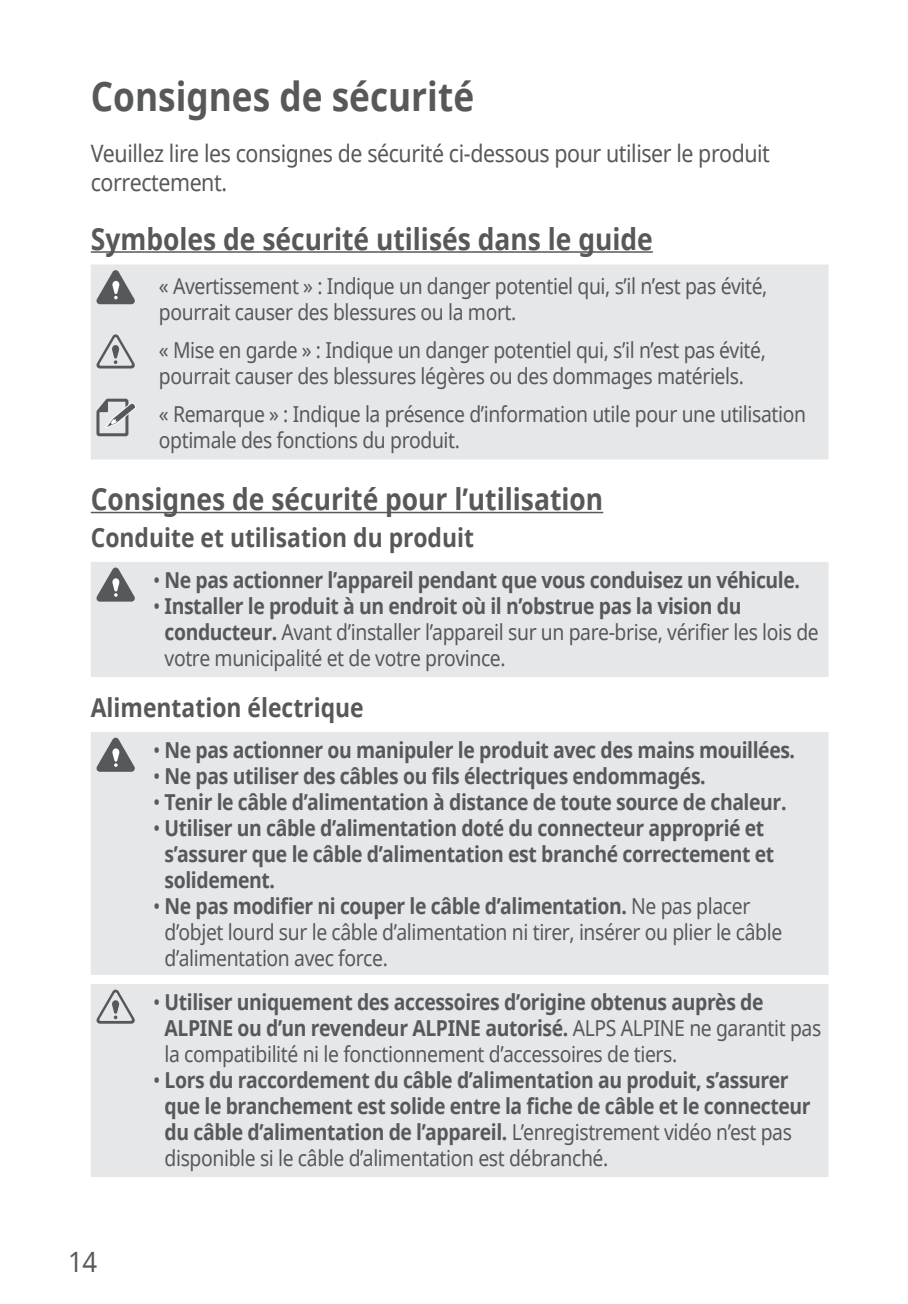
<style>
.page{position:relative;width:908px;height:1304px;background:#fff}
.page>*{position:absolute;margin:0;border:0;box-sizing:border-box;transform-origin:0 0}
.t1{font:700 40px "Noto Sans";color:#57585a;scale:.88 1}
.t2{font:700 30px "Noto Sans";color:#57585a;scale:.88 1}
.t3{font:28px "Noto Sans";color:#57585a;scale:.92 1}
.t4{font:700 26px "Noto Sans";color:#57585a;scale:.88 1}
.t5{font:24px/28.8px "Noto Sans";letter-spacing:-.02em;color:#57585a;scale:.89 1}
.t6{font:700 22px/26px "Noto Sans";letter-spacing:-.02em;color:#57585a;scale:.88 1}
.t7{font:22px/26px "Noto Sans";letter-spacing:-.02em;color:#57585a;scale:.88 1}
.s1{font-weight:400}
.s2{font-weight:700}
</style>
<div class="page">
<hr style="left:91px;top:251px;width:561px;height:2px;background:#57585a">
<hr style="left:91px;top:512px;width:512px;height:1px;background:#57585a">
<div style="left:91px;top:264px;width:737px;height:196px;background:#e6e7e9"></div>
<svg style="left:96px;top:270px;width:39px;height:34px"></svg>
<svg style="left:96px;top:334px;width:39px;height:34px"></svg>
<svg style="left:96px;top:399px;width:40px;height:37px"></svg>
<div style="left:91px;top:562px;width:737px;height:115px;background:#e6e7e9"></div>
<svg style="left:96px;top:568px;width:39px;height:34px"></svg>
<div style="left:91px;top:732px;width:737px;height:243px;background:#e6e7e9"></div>
<svg style="left:96px;top:738px;width:39px;height:34px"></svg>
<div style="left:91px;top:984px;width:737px;height:193px;background:#e6e7e9"></div>
<svg style="left:96px;top:990px;width:39px;height:34px"></svg>
<h1 class="t1" style="left:91px;top:68px;width:437px">Consignes de sécurité</h1>
<p class="t5" style="left:91px;top:139px;width:764px">Veuillez lire les consignes de sécurité ci-dessous pour utiliser le produit correctement.</p>
<h2 class="t2" style="left:91px;top:218px;width:640px">Symboles de sécurité utilisés dans le guide</h2>
<p class="t7" style="left:159px;top:272px;width:692px">« Avertissement » : Indique un danger potentiel qui, s’il n’est pas évité, pourrait causer des blessures ou la mort.</p>
<p class="t7" style="left:159px;top:336px;width:691px">« Mise en garde » : Indique un danger potentiel qui, s’il n’est pas évité, pourrait causer des blessures légères ou des dommages matériels.</p>
<p class="t7" style="left:159px;top:401px;width:736px">« Remarque » : Indique la présence d’information utile pour une utilisation optimale des fonctions du produit.</p>
<h2 class="t2" style="left:91px;top:478px;width:583px">Consignes de sécurité pour l’utilisation</h2>
<p class="t4" style="left:91px;top:519px;width:437px">Conduite et utilisation du produit</p>
<p class="t6" style="left:153px;top:566px;width:736px"><span class="s1">•</span> Ne pas actionner l’appareil pendant que vous conduisez un véhicule.</p>
<p class="t7" style="left:164px;top:592px;width:744px;text-indent:-11px">• <span class="s2">Installer le produit à un endroit où il n’obstrue pas la vision du conducteur.</span> Avant d’installer l’appareil sur un pare-brise, vérifier les lois de votre municipalité et de votre province.</p>
<p class="t4" style="left:91px;top:689px;width:311px">Alimentation électrique</p>
<p class="t6" style="left:153px;top:736px;width:730px"><span class="s1">•</span> Ne pas actionner ou manipuler le produit avec des mains mouillées.</p>
<p class="t6" style="left:153px;top:762px;width:629px"><span class="s1">•</span> Ne pas utiliser des câbles ou fils électriques endommagés.</p>
<p class="t6" style="left:153px;top:788px;width:720px"><span class="s1">•</span> Tenir le câble d’alimentation à distance de toute source de chaleur.</p>
<p class="t6" style="left:164px;top:814px;width:694px;text-indent:-11px"><span class="s1">•</span> Utiliser un câble d’alimentation doté du connecteur approprié et s’assurer que le câble d’alimentation est branché correctement et solidement.</p>
<p class="t7" style="left:164px;top:892px;width:703px;text-indent:-11px">• <span class="s2">Ne pas modifier ni couper le câble d’alimentation.</span> Ne pas placer d’objet lourd sur le câble d’alimentation ni tirer, insérer ou plier le câble d’alimentation avec force.</p>
<p class="t6" style="left:164px;top:988px;width:747px;text-indent:-11px"><span class="s1">•</span> Utiliser uniquement des accessoires d’origine obtenus auprès de<br>ALPINE ou d’un revendeur ALPINE autorisé. <span class="s1">ALPS ALPINE ne garantit pas la compatibilité ni le fonctionnement d’accessoires de tiers.</span></p>
<p class="t6" style="left:164px;top:1066px;width:735px;text-indent:-11px"><span class="s1">•</span> Lors du raccordement du câble d’alimentation au produit, s’assurer que le branchement est solide entre la fiche de câble et le connecteur du câble d’alimentation de l’appareil. <span class="s1">L’enregistrement vidéo n’est pas disponible si le câble d’alimentation est débranché.</span></p>
<p class="t3" style="left:68px;top:1242px;width:33px">14</p>
</div>
